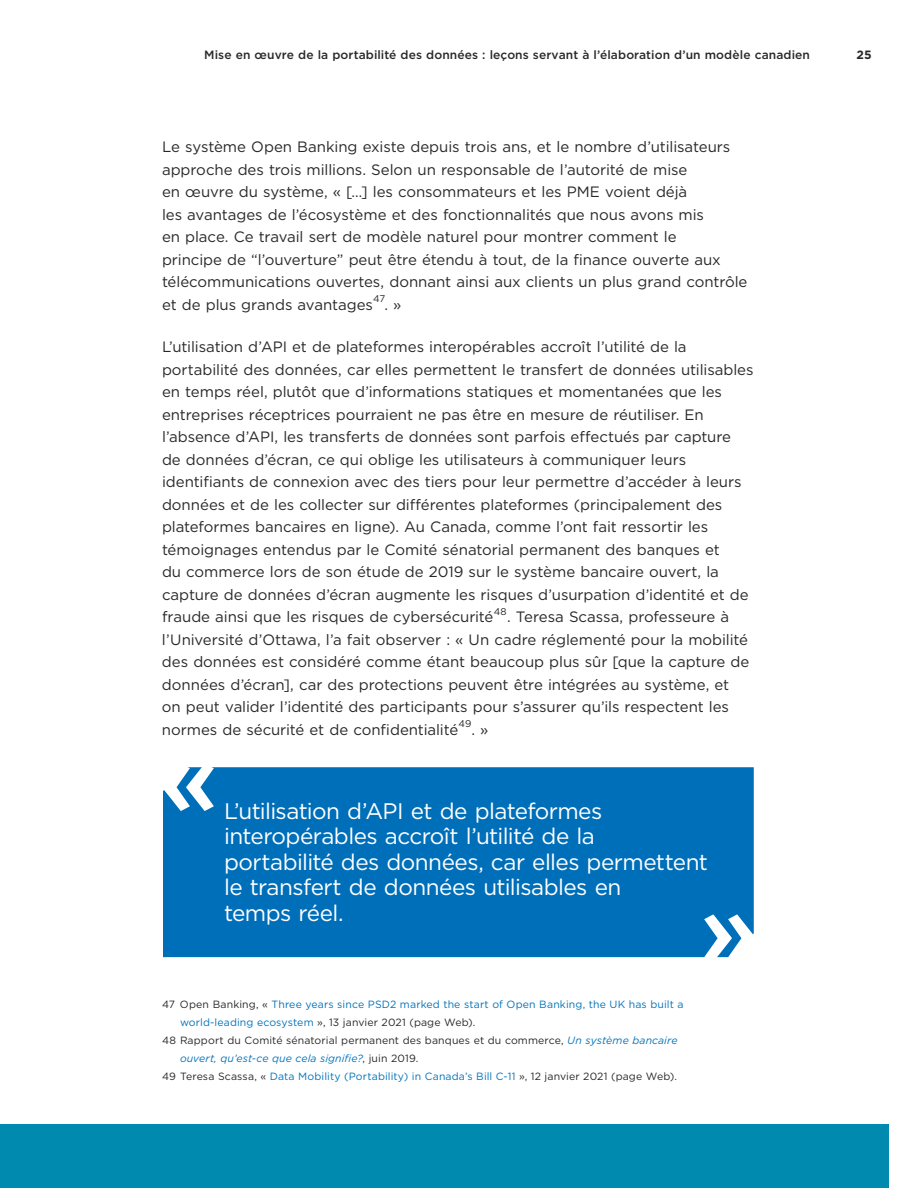
<style>
.page{position:relative;width:918px;height:1188px;background:#fff}
.page>*{position:absolute;margin:0;border:0;box-sizing:border-box;transform-origin:0 0}
.French_Pull_quotes{font:22.5px/25.5px "Gotham";letter-spacing:-.025em;color:#fff}
.body{font:15px/22.5px "Gotham";letter-spacing:-.005em;color:#292829}
.t1{font:500 12px "Gotham";letter-spacing:.01em;color:#292829}
.t2{font:700 12px "Gotham";color:#292829}
.footnote{font:10.5px/18px "Gotham";letter-spacing:.01em;color:#0074bc}
.footnote-2{font:10.5px/18px "Gotham";letter-spacing:.015em;color:#292829}
.body-2{font:9.75px "Gotham";color:#292829}
.s1{color:#292829}
.s2{font-style:italic;color:#0074bc}
</style>
<div class="page">
<div style="left:0;top:1124px;width:889px;height:64px;background:#008ab0"></div>
<div style="left:163px;top:767px;width:591px;height:190px;background:#006fba"></div>
<svg style="left:163px;top:767px;width:51px;height:44px"></svg>
<svg style="left:704px;top:914px;width:50px;height:44px"></svg>
<p class="t1" style="left:204px;top:47px;width:607px">Mise en œuvre de la portabilité des données : leçons servant à l’élaboration d’un modèle canadien</p>
<p class="t2" style="left:856px;top:47px;width:17px">25</p>
<p class="body" style="left:162px;top:136px;width:587px">Le système Open Banking existe depuis trois ans, et le nombre d’utilisateurs approche des trois millions. Selon un responsable de l’autorité de mise<br>en œuvre du système, « […] les consommateurs et les PME voient déjà<br>les avantages de l’écosystème et des fonctionnalités que nous avons mis<br>en place. Ce travail sert de modèle naturel pour montrer comment le<br>principe de “l’ouverture” peut être étendu à tout, de la finance ouverte aux télécommunications ouvertes, donnant ainsi aux clients un plus grand contrôle et de plus grands avantages</p>
<p class="body-2" style="left:373px;top:293px;width:14px">47</p>
<p class="body" style="left:385px;top:293px;width:19px">. »</p>
<p class="body" style="left:162px;top:336px;width:593px">L’utilisation d’API et de plateformes interopérables accroît l’utilité de la portabilité des données, car elles permettent le transfert de données utilisables en temps réel, plutôt que d’informations statiques et momentanées que les entreprises réceptrices pourraient ne pas être en mesure de réutiliser. En l’absence d’API, les transferts de données sont parfois effectués par capture de données d’écran, ce qui oblige les utilisateurs à communiquer leurs identifiants de connexion avec des tiers pour leur permettre d’accéder à leurs données et de les collecter sur différentes plateformes (principalement des plateformes bancaires en ligne). Au Canada, comme l’ont fait ressortir les témoignages entendus par le Comité sénatorial permanent des banques et<br>du commerce lors de son étude de 2019 sur le système bancaire ouvert, la capture de données d’écran augmente les risques d’usurpation d’identité et de fraude ainsi que les risques de cybersécurité</p>
<p class="body-2" style="left:494px;top:605px;width:14px">48</p>
<p class="body" style="left:162px;top:606px;width:589px;text-indent:345px">. Teresa Scassa, professeure à l’Université d’Ottawa, l’a fait observer : « Un cadre réglementé pour la mobilité des données est considéré comme étant beaucoup plus sûr [que la capture de données d’écran], car des protections peuvent être intégrées au système, et on peut valider l’identité des participants pour s’assurer qu’ils respectent les normes de sécurité et de confidentialité</p>
<p class="body-2" style="left:458px;top:718px;width:14px">49</p>
<p class="body" style="left:472px;top:718px;width:19px">. »</p>
<p class="French_Pull_quotes" style="left:224px;top:798px;width:485px">L’utilisation d’API et de plateformes interopérables accroît l’utilité de la portabilité des données, car elles permettent le transfert de données utilisables en<br>temps réel.</p>
<p class="footnote" style="left:180px;top:995px;width:505px;text-indent:-18px"><span class="s1">47 Open Banking, «</span> Three years since PSD2 marked the start of Open Banking, the UK has built a world-leading ecosystem <span class="s1">», 13 janvier 2021 (page Web).</span></p>
<p class="footnote-2" style="left:180px;top:1031px;width:499px;text-indent:-18px">48 Rapport du Comité sénatorial permanent des banques et du commerce, <span class="s2">Un système bancaire ouvert, qu’est-ce que cela signifie?</span>, juin 2019.</p>
<p class="footnote" style="left:162px;top:1067px;width:517px"><span class="s1">49 Teresa Scassa, «</span> Data Mobility (Portability) in Canada’s Bill C-11 <span class="s1">», 12 janvier 2021 (page Web).</span></p>
</div>
